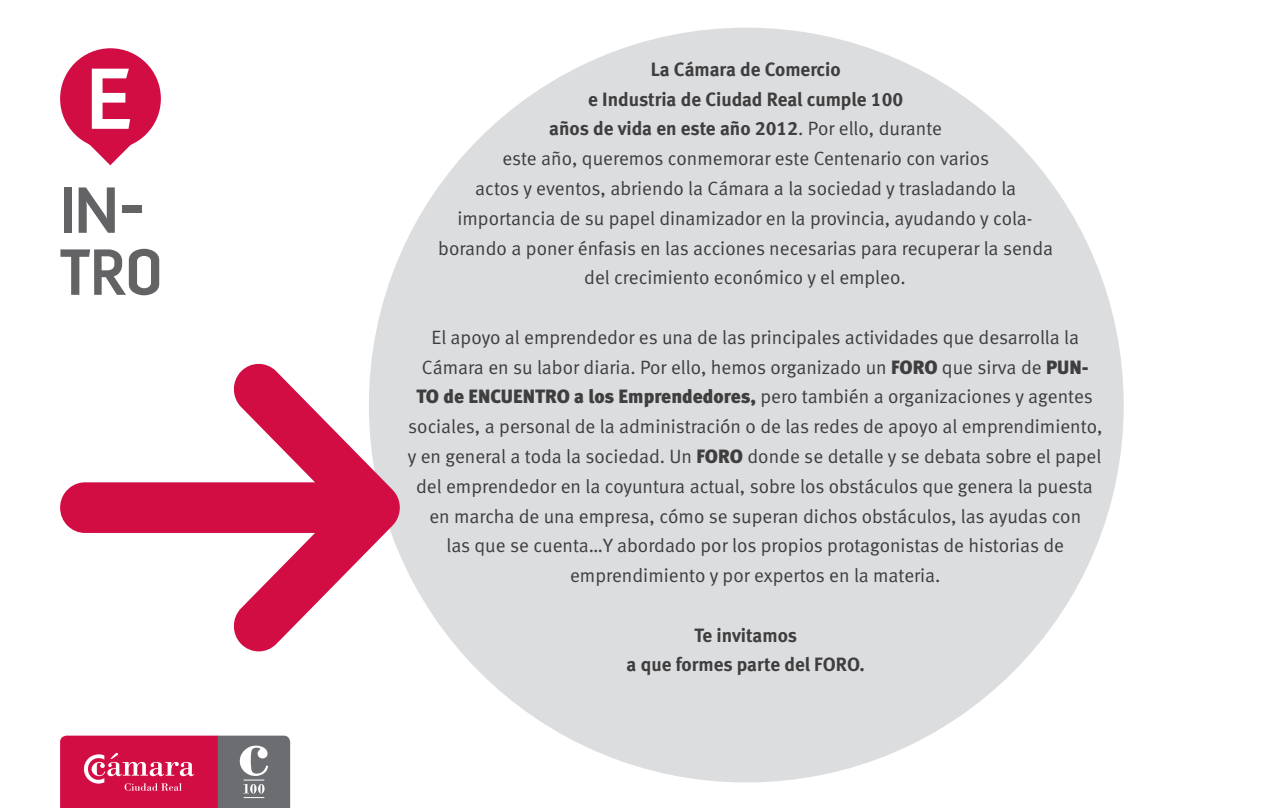
<style>
.page{position:relative;width:1263px;height:808px;background:#fff}
.page>*{position:absolute;margin:0;border:0;box-sizing:border-box;transform-origin:0 0}
.t1{font:700 70.35px/61.9px "AF Battersea";color:#636366}
.t2{font:19.2px/29.7px "Meta Normal LF";color:#3e3e3f;text-align:center}
.t3{font:19.2px/29.7px "Meta Bold LF";color:#3e3e3f;text-align:center}
.s1{font-family:"Meta Normal LF"}
.s2{font-family:"Meta Black Lf"}
</style>
<div class="page">
<div style="left:370px;top:29px;width:753px;height:752px;background:#dcdddf;border-radius:50%"></div>
<div style="left:60px;top:48px;width:101px;height:101px;background:#d20d44;border-radius:50%"></div>
<svg style="left:89px;top:69px;width:43px;height:96px"></svg>
<svg style="left:60px;top:361px;width:340px;height:290px"></svg>
<svg style="left:60px;top:736px;width:230px;height:72px;background:#b93e61"></svg>
<h1 class="t1" style="left:60px;top:179px;width:103px">IN-<br>TRO</h1>
<p class="t3" style="left:549px;top:54px;width:394px">La Cámara de Comercio<br>e Industria de Ciudad Real cumple 100<br>años de vida en este año 2012<span class="s1">. Por ello, durante</span></p>
<p class="t2" style="left:438px;top:144px;width:616px">este año, queremos conmemorar este Centenario con varios<br>actos y eventos, abriendo la Cámara a la sociedad y trasladando la importancia de su papel dinamizador en la provincia, ayudando y cola&shy;borando a poner énfasis en las acciones necesarias para recuperar la senda del crecimiento económico y el empleo.</p>
<p class="t2" style="left:408px;top:322px;width:696px">El apoyo al emprendedor es una de las principales actividades que desarrolla la Cámara en su labor diaria. Por ello, hemos organizado un <span class="s2">FORO</span> que sirva de <span class="s2">PUN-<br>TO de ENCUENTRO a los Emprendedores,</span> pero también a organizaciones y agentes sociales, a personal de la administración o de las redes de apoyo al emprendimiento, y en general a toda la sociedad. Un <span class="s2">FORO</span> donde se detalle y se debata sobre el papel del emprendedor en la coyuntura actual, sobre los obstáculos que genera la puesta en marcha de una empresa, cómo se superan dichos obstáculos, las ayudas con<br>las que se cuenta…Y abordado por los propios protagonistas de historias de emprendimiento y por expertos en la materia.</p>
<p class="t3" style="left:626px;top:620px;width:240px">Te invitamos<br>a que formes parte del FORO.</p>
</div>
